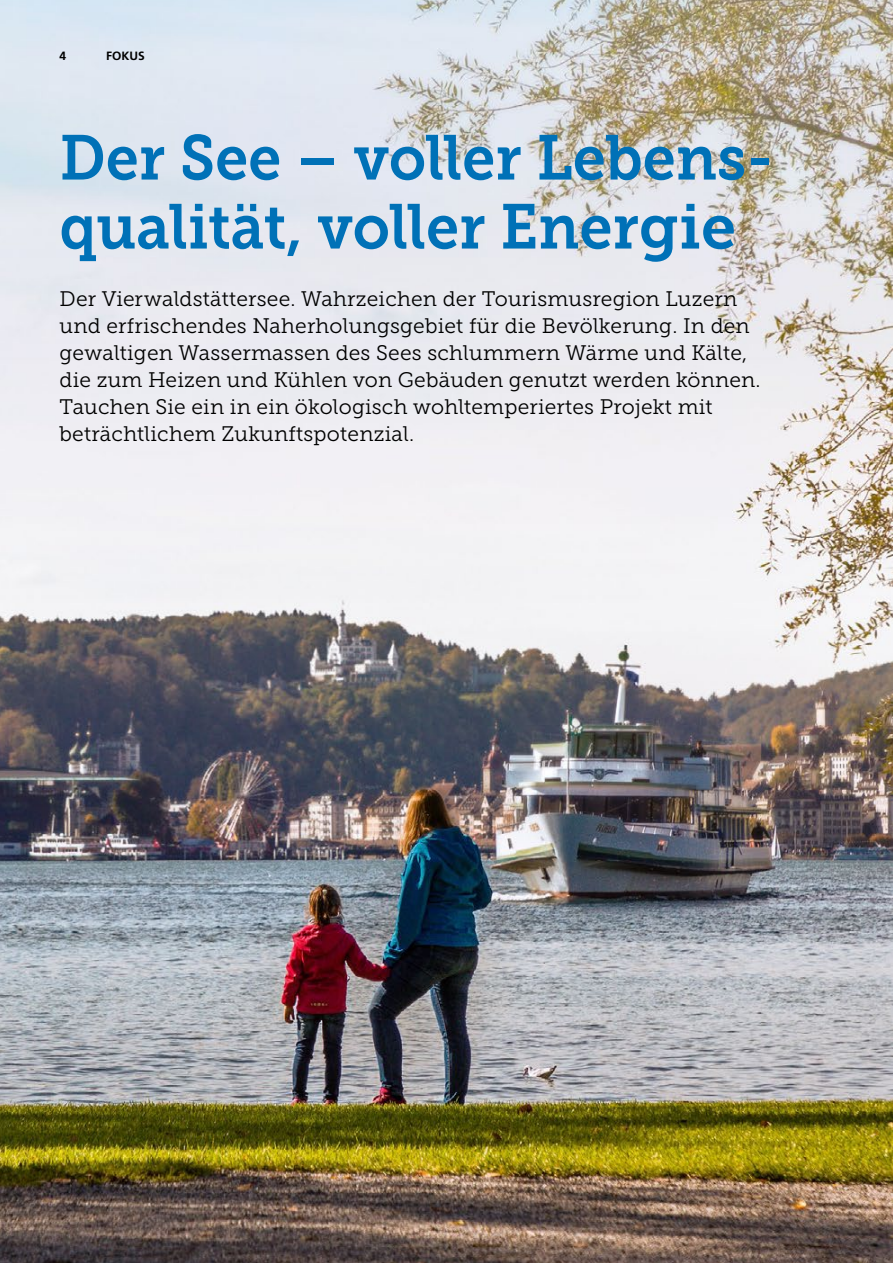
<style>
.page{position:relative;width:893px;height:1263px;background:#fff}
.page>*{position:absolute;margin:0;border:0;box-sizing:border-box;transform-origin:0 0}
.t1{font:63px/69px "Museo Slab 700";color:#0071b7;scale:.94 1}
.t2{font:21px/27px "Museo Slab 300";letter-spacing:.01em;color:#000}
.t3{font:700 12px "Frutiger LT Std";color:#000}
</style>
<div class="page">
<img style="left:0;top:0;width:893px;height:1263px">
<p class="t3" style="left:60px;top:48px;width:8px">4</p>
<p class="t3" style="left:106px;top:48px;width:40px">FOKUS</p>
<h1 class="t1" style="left:60px;top:124px;width:761px">Der See – voller Lebens&shy;qualität, voller Energie</h1>
<p class="t2" style="left:60px;top:286px;width:703px">Der Vierwaldstättersee. Wahrzeichen der Tourismusregion Luzern und erfrischendes Naherholungsgebiet für die Bevölkerung. In den gewaltigen Wassermassen des Sees schlummern Wärme und Kälte, die zum Heizen und Kühlen von Gebäuden genutzt werden können.<br>Tauchen Sie ein in ein ökologisch wohltemperiertes Projekt mit beträchtlichem Zukunftspotenzial.</p>
</div>
